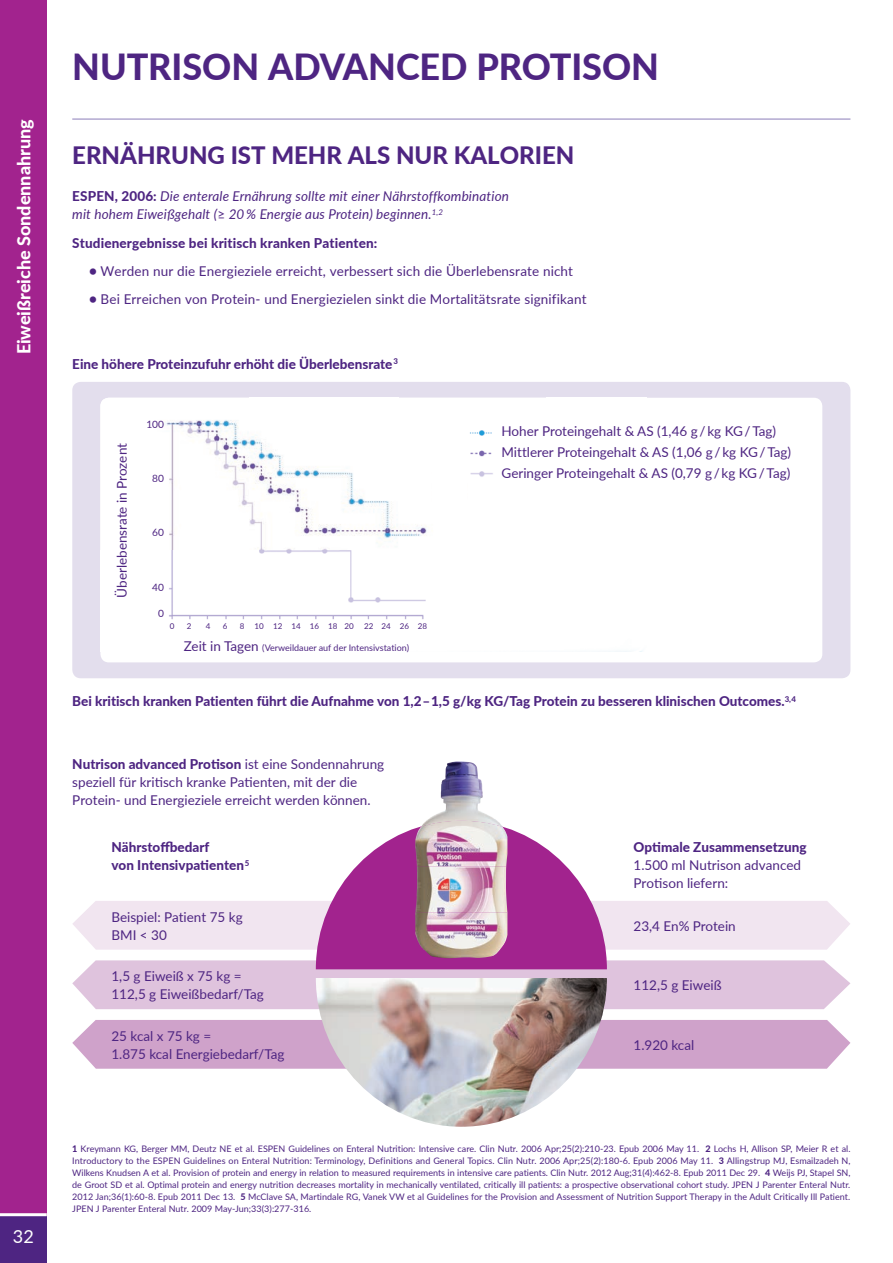
<style>
.page{position:relative;width:893px;height:1263px;background:#fff}
.page>*{position:absolute;margin:0;border:0;box-sizing:border-box;transform-origin:0 0}
.t1{font:800 36px "Lato";letter-spacing:-.005em;color:#4e2582}
.t2{font:800 24px "Lato";color:#4e2582}
.t3{font:800 18px "Lato";color:#fff}
.t4{font:18px "Lato";color:#fff}
.t5{font:13.5px/18px "Lato";color:#4e2582}
.t6{font:800 13.5px/18px "Lato";color:#4e2582}
.t7{font:italic 13.5px/18px "Lato";letter-spacing:.01em;color:#4e2582}
.t8{font:10.2px "Lato";color:#4e2582}
.t9{font:9px/12px "Lato";color:#4e2582;text-align:justify}
.t10{font:7.95px "Lato";color:#4e2582}
.s1{font-weight:800;font-style:normal}
.s2{font-style:normal}
.s3{font-size:13.5px}
.s4{font-weight:800}
</style>
<div class="page">
<div style="left:607px;top:1020px;width:243px;height:49px;background:#cfa2ca"></div>
<svg style="left:72px;top:1020px;width:244px;height:49px;background:#d1a7cc"></svg>
<div style="left:72px;top:382px;width:778px;height:296px;background:#e3deed;border-radius:9px"></div>
<hr style="left:72px;top:119px;width:778px;height:1px;background:#9183bd">
<div style="left:100px;top:398px;width:722px;height:264px;background:#fff;border-radius:9px"></div>
<img style="left:101px;top:398px;width:541px;height:254px">
<div style="left:432px;top:451px;width:35px;height:66px;background:#fff"></div>
<img style="left:464px;top:422px;width:35px;height:18px">
<img style="left:464px;top:443px;width:35px;height:18px">
<img style="left:467px;top:464px;width:32px;height:18px">
<img style="left:316px;top:1009px;width:291px;height:118px">
<svg style="left:72px;top:828px;width:778px;height:181px"></svg>
<img style="left:441px;top:761px;width:18px;height:40px">
<img style="left:415px;top:821px;width:92px;height:137px">
<div style="left:0;top:0;width:47px;height:1216px;background:#a2238e"></div>
<div style="left:0;top:1216px;width:47px;height:47px;background:#4e2582"></div>
<hr style="left:0;top:1213px;width:47px;height:3px;background:#fff">
<h3 class="t3" style="left:11px;top:354px;width:237px;rotate:-90deg">Eiweißreiche Sondennahrung</h3>
<h3 class="t4" style="left:13px;top:1224px;width:23px">32</h3>
<h1 class="t1" style="left:72px;top:40px;width:588px">NUTRISON ADVANCED PROTISON</h1>
<h2 class="t2" style="left:72px;top:137px;width:504px">ERNÄHRUNG IST MEHR ALS NUR KALORIEN</h2>
<h3 class="t7" style="left:72px;top:187px;width:438px"><span class="s1">ESPEN, 2006:</span> Die enterale Ernährung sollte mit einer Nährstoffkombination mit hohem Eiweißgehalt (<span class="s2">≥</span> 20 % Energie aus Protein) beginnen.<sup>1,2</sup></h3>
<h3 class="t6" style="left:72px;top:234px;width:307px">Studienergebnisse bei kritisch kranken Patienten:</h3>
<h3 class="t5" style="left:100px;top:257px;width:488px;line-height:28px">Werden nur die Energieziele erreicht, verbessert sich die Überlebensrate nicht<br>Bei Erreichen von Protein- und Energiezielen sinkt die Mortalitätsrate signifikant</h3>
<h3 class="t6" style="left:72px;top:354px;width:327px">Eine höhere Proteinzufuhr erhöht die Überlebensrate <sup>3</sup></h3>
<h3 class="t5" style="left:112px;top:597px;width:156px;rotate:-90deg">Überlebensrate in Prozent</h3>
<p class="t8" style="left:146px;top:416px;width:19px">100</p>
<p class="t8" style="left:152px;top:471px;width:13px">80</p>
<p class="t8" style="left:152px;top:525px;width:13px">60</p>
<p class="t8" style="left:152px;top:580px;width:13px">40</p>
<p class="t8" style="left:158px;top:606px;width:7px">0</p>
<p class="t10" style="left:170px;top:620px;width:6px">0</p>
<p class="t10" style="left:187px;top:620px;width:6px">2</p>
<p class="t10" style="left:206px;top:620px;width:6px">4</p>
<p class="t10" style="left:223px;top:620px;width:6px">6</p>
<p class="t10" style="left:240px;top:620px;width:6px">8</p>
<p class="t10" style="left:255px;top:620px;width:101px">10 12 14 16 18 20</p>
<p class="t10" style="left:364px;top:620px;width:65px">22 24 26 28</p>
<p class="t9" style="left:184px;top:641px;width:227px"><span class="s3">Zeit in Tagen</span> (Verweildauer auf der Intensivstation)</p>
<h3 class="t5" style="left:502px;top:420px;width:291px;line-height:21px">Hoher Proteingehalt &amp; AS (1,46 g / kg KG / Tag)<br>Mittlerer Proteingehalt &amp; AS (1,06 g / kg KG / Tag)<br>Geringer Proteingehalt &amp; AS (0,79 g / kg KG / Tag)</h3>
<h3 class="t6" style="left:72px;top:692px;width:725px">Bei kritisch kranken Patienten führt die Aufnahme von 1,2 – 1,5 g/kg KG/Tag Protein zu besseren klinischen Outcomes.<sup>3,</sup> <sup>4</sup></h3>
<h3 class="t5" style="left:72px;top:755px;width:313px"><span class="s4">Nutrison advanced Protison</span> ist eine Sondennahrung speziell für kritisch kranke Patienten, mit der die<br>Protein- und Energieziele erreicht werden können.</h3>
<h3 class="t6" style="left:111px;top:838px;width:140px">Nährstoffbedarf<br>von Intensivpatienten <sup>5</sup></h3>
<h3 class="t6" style="left:633px;top:838px;width:175px">Optimale Zusammensetzung</h3>
<h3 class="t5" style="left:633px;top:856px;width:169px">1.500 ml Nutrison advanced<br>Protison liefern:</h3>
<h3 class="t5" style="left:111px;top:907px;width:133px">Beispiel: Patient 75 kg<br>BMI &lt; 30</h3>
<h3 class="t5" style="left:111px;top:967px;width:154px">1,5 g Eiweiß x 75 kg =<br>112,5 g Eiweißbedarf/Tag</h3>
<h3 class="t5" style="left:111px;top:1026px;width:175px">25 kcal x 75 kg =<br>1.875 kcal Energiebedarf/Tag</h3>
<h3 class="t5" style="left:633px;top:916px;width:104px">23,4 En% Protein</h3>
<h3 class="t5" style="left:633px;top:976px;width:90px">112,5 g Eiweiß</h3>
<h3 class="t5" style="left:633px;top:1035px;width:62px">1.920 kcal</h3>
<p class="t9" style="left:72px;top:1142px;width:780px"><span class="s4">1</span> Kreymann KG, Berger MM, Deutz NE et al. ESPEN Guidelines on Enteral Nutrition: Intensive care. Clin Nutr. 2006 Apr;25(2):210-23. Epub 2006 May 11. <span class="s4">2</span> Lochs H, Allison SP, Meier R et al.<br>Introductory to the ESPEN Guidelines on Enteral Nutrition: Terminology, Definitions and General Topics. Clin Nutr. 2006 Apr;25(2):180-6. Epub 2006 May 11. <span class="s4">3</span> Allingstrup MJ, Esmailzadeh N, Wilkens Knudsen A et al. Provision of protein and energy in relation to measured requirements in intensive care patients. Clin Nutr. 2012 Aug;31(4):462-8. Epub 2011 Dec 29. <span class="s4">4</span> Weijs PJ, Stapel SN, de Groot SD et al. Optimal protein and energy nutrition decreases mortality in mechanically ventilated, critically ill patients: a prospective observational cohort study. JPEN J Parenter Enteral Nutr.<br>2012 Jan;36(1):60-8. Epub 2011 Dec 13. <span class="s4">5</span> McClave SA, Martindale RG, Vanek VW et al Guidelines for the Provision and Assessment of Nutrition Support Therapy in the Adult Critically Ill Patient.<br>JPEN J Parenter Enteral Nutr. 2009 May-Jun;33(3):277-316.</p>
</div>
